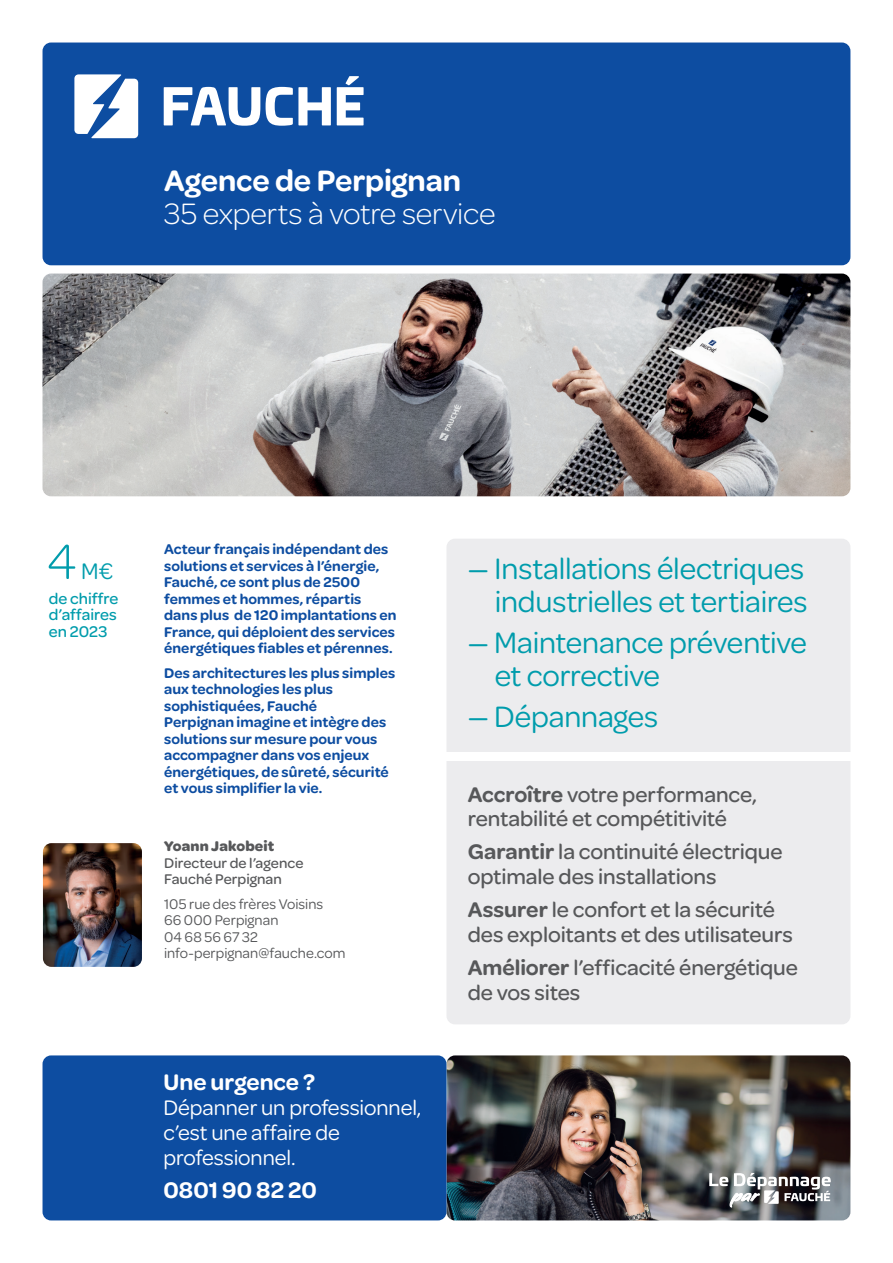
<style>
.page{position:relative;width:893px;height:1263px;background:#fff}
.page>*{position:absolute;margin:0;border:0;box-sizing:border-box;transform-origin:0 0}
.t1{font:31.5px/33px "Omnes";letter-spacing:-.01em;color:#009cac;text-align:right}
.t2{font:300 31.5px "Omnes";letter-spacing:-.01em;color:#fff}
.t3{font:600 31.5px "Omnes";letter-spacing:-.005em;color:#fff}
.t4{font:600 24px "Omnes";color:#fff}
.t5{font:24px "Omnes";color:#009cac}
.t6{font:500 22.5px/24.8px "Omnes";letter-spacing:-.005em;color:#57585a}
.t7{font:22.5px/24.8px "Omnes";letter-spacing:-.005em;color:#fff}
.t8{font:500 16.5px/16.5px "Omnes";color:#009cac;text-align:justify}
.t9{font:600 15px/16.5px "Omnes";letter-spacing:.005em;color:#0d4da1}
.t10{font:15px/16.5px "Omnes";letter-spacing:.005em;color:#57585a}
.t11{font:500 15px/16.5px "Omnes";letter-spacing:.005em;color:#57585a}
.t12{font:700 15px "Omnes";letter-spacing:.01em;color:#57585a}
.s1{font-weight:300;font-size:52.5px}
.s2{font-weight:600}
</style>
<div class="page">
<img style="left:43px;top:274px;width:807px;height:222px">
<div style="left:43px;top:43px;width:807px;height:222px;background:#0d4da1;border-radius:9px"></div>
<svg style="left:74px;top:74px;width:64px;height:64px"></svg>
<svg style="left:164px;top:87px;width:96px;height:39px"></svg>
<svg style="left:266px;top:87px;width:65px;height:39px"></svg>
<svg style="left:337px;top:76px;width:27px;height:49px"></svg>
<div style="left:446px;top:539px;width:404px;height:485px;background:#ececee;border-radius:9px"></div>
<div style="left:446px;top:752px;width:447px;height:8px;background:#fff"></div>
<img style="left:43px;top:843px;width:99px;height:124px">
<img style="left:446px;top:1055px;width:404px;height:165px">
<div style="left:43px;top:1055px;width:403px;height:165px;background:#0d4da1;border-radius:9px"></div>
<svg style="left:709px;top:1173px;width:122px;height:34px"></svg>
<h1 class="t3" style="left:164px;top:159px;width:299px">Agence de Perpignan</h1>
<h1 class="t2" style="left:164px;top:193px;width:333px">35 experts à votre service</h1>
<h2 class="t5" style="left:47px;top:555px;width:68px"><span class="s1">4</span>M€</h2>
<p class="t8" style="left:49px;top:589px;width:71px">de chiffre d’affaires en 2023</p>
<p class="t9" style="left:164px;top:540px;width:234px">Acteur français indépendant des solutions et services à l’énergie,<br>Fauché, ce sont plus de 2500 femmes et hommes, répartis dans plus de 120 implantations en<br>France, qui déploient des services énergétiques fiables et pérennes.</p>
<p class="t9" style="left:164px;top:664px;width:233px">Des architectures les plus simples aux technologies les plus sophistiquées, Fauché<br>Perpignan imagine et intègre des solutions sur mesure pour vous accompagner dans vos enjeux énergétiques, de sûreté, sécurité et vous simplifier la vie.</p>
<p class="t12" style="left:164px;top:835px;width:112px">Yoann Jakobeit</p>
<p class="t11" style="left:164px;top:853px;width:141px">Directeur de l’agence<br>Fauché Perpignan</p>
<p class="t10" style="left:164px;top:895px;width:183px">105 rue des frères Voisins<br>66 000 Perpignan<br>04 68 56 67 32 info-perpignan@fauche.com</p>
<h2 class="t4" style="left:163px;top:1066px;width:153px">Une urgence ?</h2>
<h3 class="t7" style="left:163px;top:1094px;width:259px">Dépanner un professionnel, c’est une affaire de professionnel.</h3>
<h2 class="t4" style="left:163px;top:1173px;width:155px">0801 90 82 20</h2>
<h1 class="t1" style="left:468px;top:550px;width:341px">— Installations électriques industrielles et tertiaires</h1>
<h1 class="t1" style="left:495px;top:624px;width:314px;text-align:left;text-indent:-27px">— Maintenance préventive et corrective</h1>
<h1 class="t1" style="left:468px;top:699px;width:192px">— Dépannages</h1>
<h3 class="t6" style="left:468px;top:780px;width:291px"><span class="s2">Accroître</span> votre performance, rentabilité et compétitivité</h3>
<h3 class="t6" style="left:468px;top:838px;width:316px"><span class="s2">Garantir</span> la continuité électrique optimale des installations</h3>
<h3 class="t6" style="left:468px;top:896px;width:327px"><span class="s2">Assurer</span> le confort et la sécurité des exploitants et des utilisateurs</h3>
<h3 class="t6" style="left:468px;top:954px;width:332px"><span class="s2">Améliorer</span> l’efficacité énergétique de vos sites</h3>
</div>
